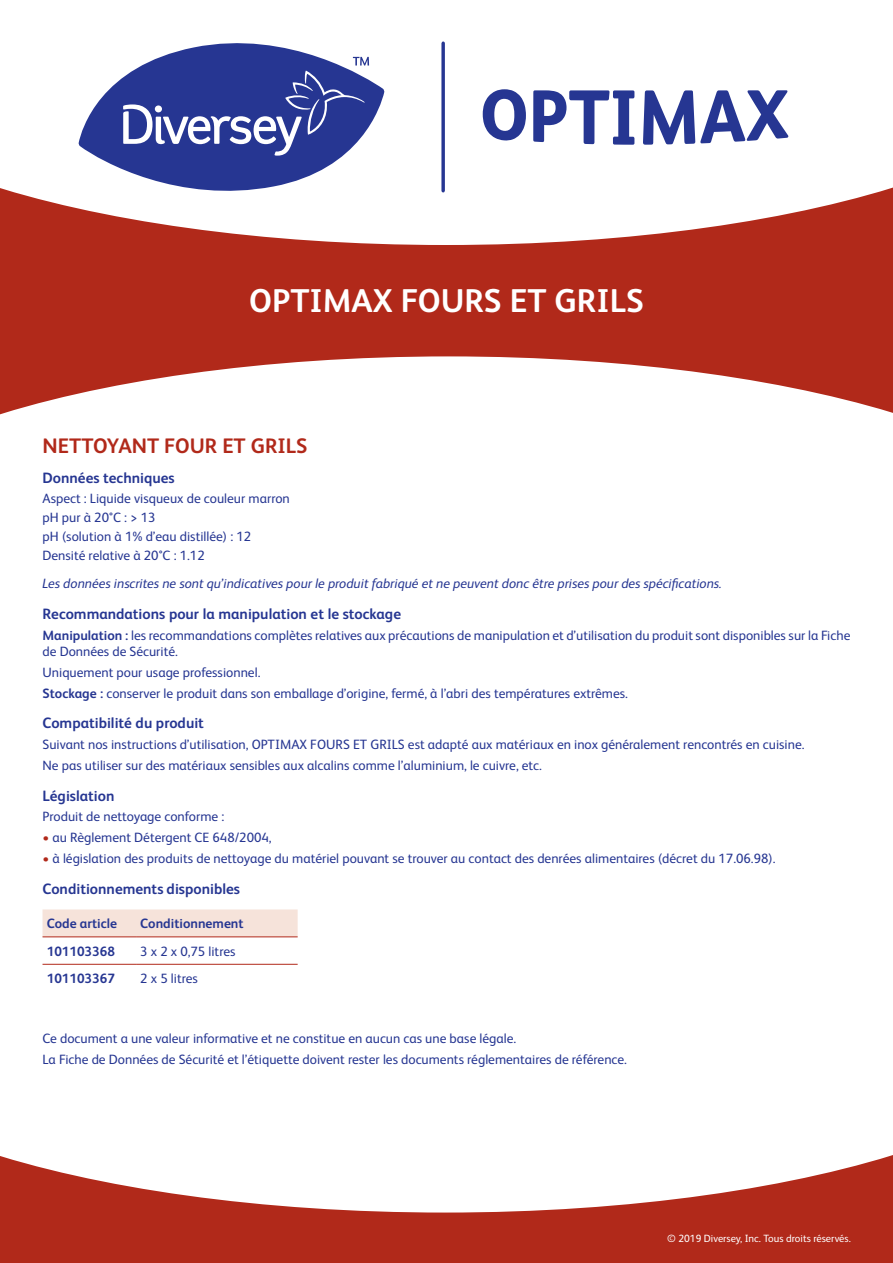
<style>
.page{position:relative;width:893px;height:1263px;background:#fff}
.page>*{position:absolute;margin:0;border:0;box-sizing:border-box;transform-origin:0 0}
.t1{font:700 33px "FS Albert Pro";color:#fff}
.t2{font:700 21px "FS Albert Pro";color:#b1291a}
.t3{font:700 15px "FS Albert Pro";color:#263692}
.t4{font:13.5px/19.2px "FS Albert Pro";color:#263692}
.t5{font:italic 13.5px "FS Albert Pro";color:#263692}
.t6{font:700 13.5px "FS Albert Pro";color:#263692}
.t7{font:10.5px "FS Albert Pro";color:#fff}
.s1{font-weight:700}
.s2{color:#b1291a}
</style>
<div class="page">
<svg style="left:0;top:187px;width:893px;height:228px;fill:#b1291a"></svg>
<svg style="left:0;top:1155px;width:893px;height:108px;fill:#b1291a"></svg>
<svg style="left:43px;top:909px;width:255px;height:28px;background:#f4dfd6"></svg>
<hr style="left:43px;top:937px;width:93px;height:1px;background:#b1291a">
<hr style="left:136px;top:937px;width:162px;height:1px;background:#b1291a">
<hr style="left:43px;top:964px;width:93px;height:1px;background:#b1291a">
<hr style="left:136px;top:964px;width:162px;height:1px;background:#b1291a">
<svg style="left:78px;top:43px;width:307px;height:161px"></svg>
<svg style="left:123px;top:57px;width:246px;height:99px;background:#4b58a4"></svg>
<svg style="left:441px;top:43px;width:4px;height:148px"></svg>
<svg style="left:483px;top:89px;width:43px;height:52px"></svg>
<svg style="left:533px;top:90px;width:101px;height:55px"></svg>
<svg style="left:643px;top:90px;width:145px;height:55px"></svg>
<h1 class="t1" style="left:249px;top:278px;width:396px">OPTIMAX FOURS ET GRILS</h1>
<h2 class="t2" style="left:43px;top:430px;width:267px">NETTOYANT FOUR ET GRILS</h2>
<p class="t3" style="left:43px;top:468px;width:134px">Données techniques</p>
<p class="t4" style="left:43px;top:487px;width:249px">Aspect : Liquide visqueux de couleur marron pH pur à 20°C : &gt; 13<br>pH (solution à 1% d’eau distillée) : 12<br>Densité relative à 20°C : 1.12</p>
<p class="t5" style="left:43px;top:574px;width:681px">Les données inscrites ne sont qu’indicatives pour le produit fabriqué et ne peuvent donc être prises pour des spécifications.</p>
<p class="t3" style="left:43px;top:603px;width:360px">Recommandations pour la manipulation et le stockage</p>
<p class="t4" style="left:43px;top:626px;width:809px;line-height:16.5px"><span class="s1">Manipulation :</span> les recommandations complètes relatives aux précautions de manipulation et d’utilisation du produit sont disponibles sur la Fiche de Données de Sécurité.</p>
<p class="t4" style="left:43px;top:661px;width:587px;line-height:20.7px">Uniquement pour usage professionnel.<br><span class="s1">Stockage :</span> conserver le produit dans son emballage d’origine, fermé, à l’abri des températures extrêmes.</p>
<p class="t3" style="left:43px;top:713px;width:163px">Compatibilité du produit</p>
<p class="t4" style="left:43px;top:733px;width:763px;line-height:20.7px">Suivant nos instructions d’utilisation, OPTIMAX FOURS ET GRILS est adapté aux matériaux en inox généralement rencontrés en cuisine.<br>Ne pas utiliser sur des matériaux sensibles aux alcalins comme l’aluminium, le cuivre, etc.</p>
<p class="t3" style="left:43px;top:785px;width:73px">Législation</p>
<p class="t4" style="left:43px;top:806px;width:183px">Produit de nettoyage conforme :</p>
<p class="t4" style="left:43px;top:827px;width:231px"><span class="s2">•</span> au Règlement Détergent CE 648/2004,</p>
<p class="t4" style="left:43px;top:848px;width:735px"><span class="s2">•</span> à législation des produits de nettoyage du matériel pouvant se trouver au contact des denrées alimentaires (décret du 17.06.98).</p>
<p class="t3" style="left:43px;top:878px;width:199px">Conditionnements disponibles</p>
<p class="t6" style="left:47px;top:914px;width:72px">Code article</p>
<p class="t6" style="left:140px;top:914px;width:105px">Conditionnement</p>
<p class="t6" style="left:47px;top:942px;width:70px">101103368</p>
<p class="t4" style="left:140px;top:940px;width:97px">3 x 2 x 0,75 litres</p>
<p class="t6" style="left:47px;top:969px;width:70px">101103367</p>
<p class="t4" style="left:140px;top:968px;width:59px">2 x 5 litres</p>
<p class="t4" style="left:43px;top:1027px;width:586px;line-height:20.7px">Ce document a une valeur informative et ne constitue en aucun cas une base légale.<br>La Fiche de Données de Sécurité et l’étiquette doivent rester les documents réglementaires de référence.</p>
<p class="t7" style="left:667px;top:1231px;width:185px">© 2019 Diversey, Inc. Tous droits réservés.</p>
</div>
